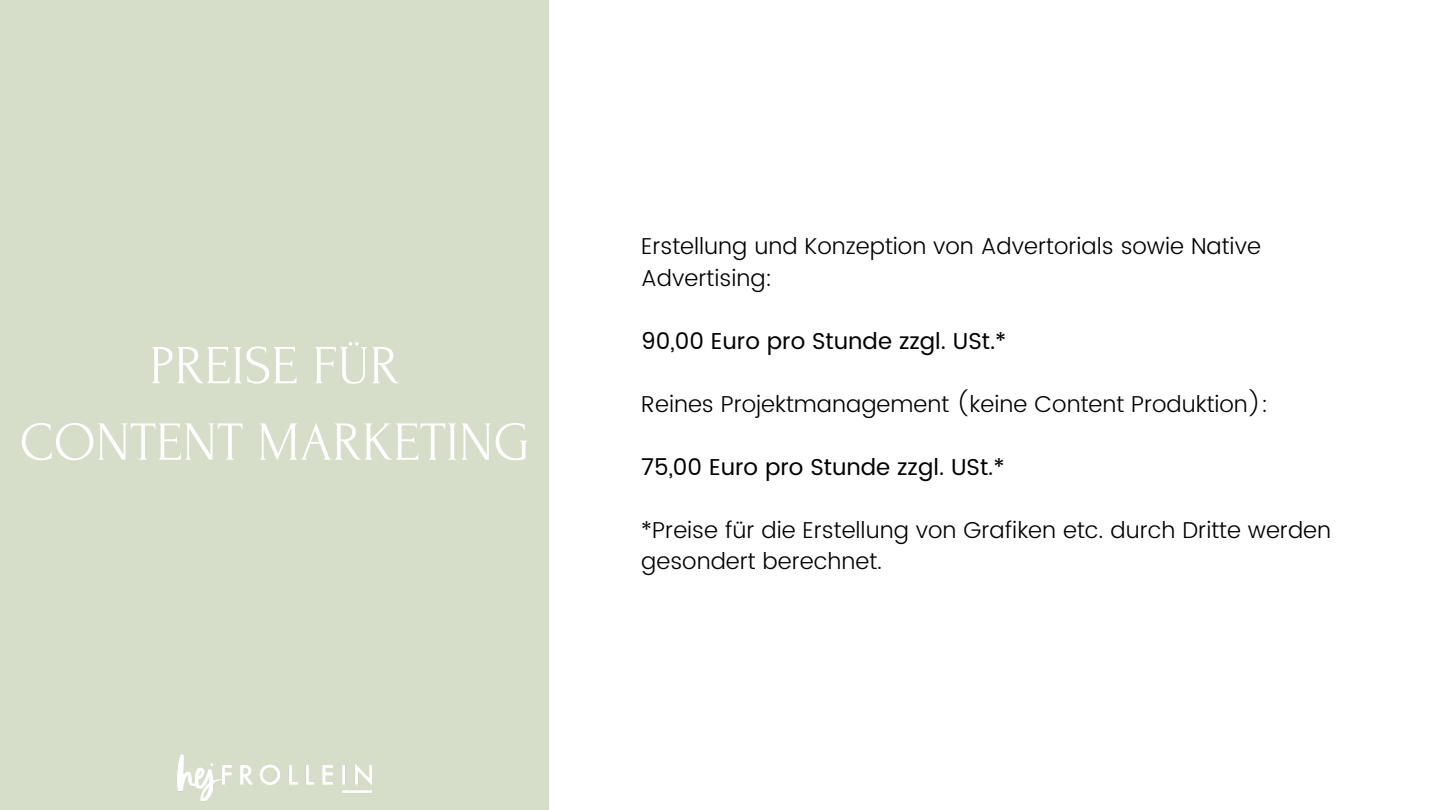
<style>
.page{position:relative;width:1440px;height:810px;background:#fff}
.page>*{position:absolute;margin:0;border:0;box-sizing:border-box;transform-origin:0 0}
.t1{font:55px "Forum";color:#fff}
.t2{font:300 23px/31.5px "Poppins";color:#000}
.t3{font:23px "Poppins";color:#000}
</style>
<div class="page">
<div style="left:0;top:0;width:549px;height:810px;background:#d6deca"></div>
<img style="left:177px;top:754px;width:195px;height:47px">
<p class="t1" style="left:150px;top:336px;width:251px">PREISE FÜR</p>
<p class="t1" style="left:20px;top:413px;width:512px">CONTENT MARKETING</p>
<p class="t2" style="left:641px;top:231px;width:621px">Erstellung und Konzeption von Advertorials sowie Native<br>Advertising:</p>
<p class="t3" style="left:641px;top:327px;width:367px">90,00 Euro pro Stunde zzgl. USt.*</p>
<p class="t2" style="left:641px;top:388px;width:628px">Reines Projektmanagement (keine Content Produktion):</p>
<p class="t3" style="left:641px;top:453px;width:365px">75,00 Euro pro Stunde zzgl. USt.*</p>
<p class="t2" style="left:641px;top:514px;width:691px">*Preise für die Erstellung von Grafiken etc. durch Dritte werden gesondert berechnet.</p>
</div>
